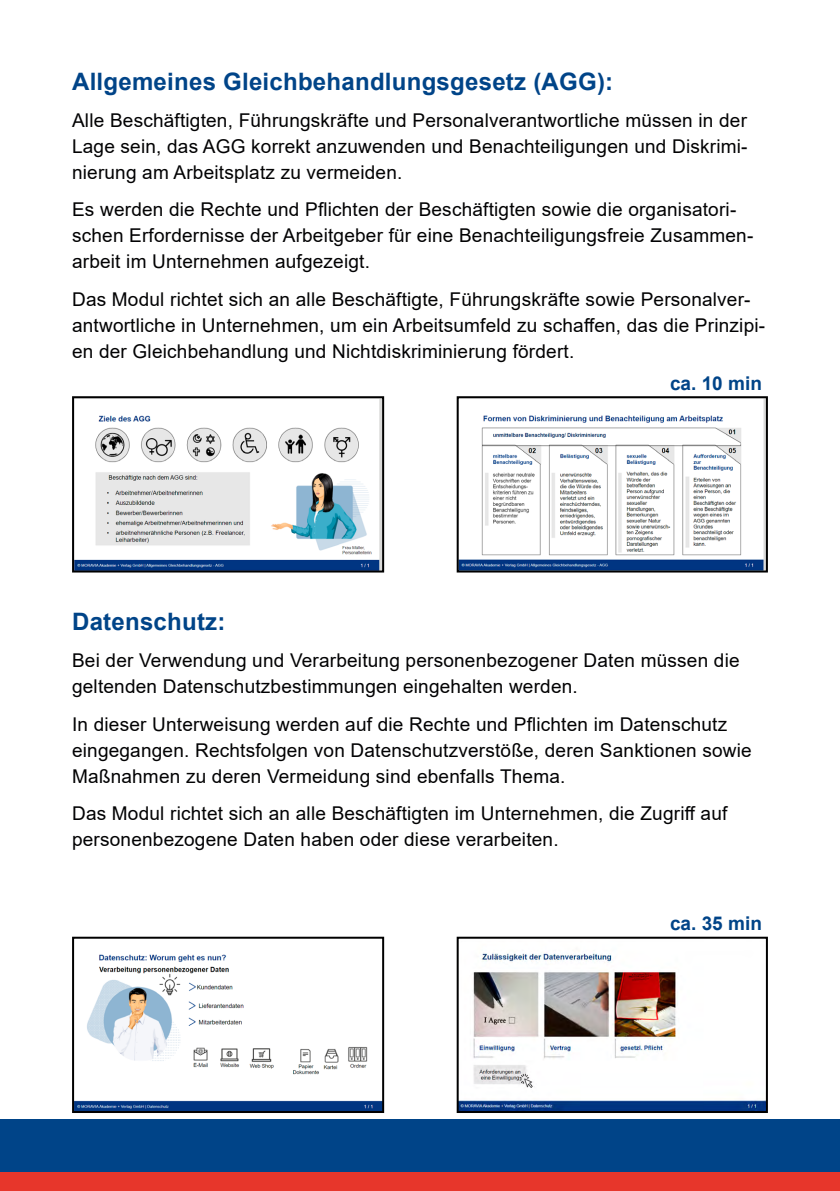
<style>
.page{position:relative;width:840px;height:1191px;background:#fff}
.page>*{position:absolute;margin:0;border:0;box-sizing:border-box;transform-origin:0 0}
.t1{font:700 24px "Arial";letter-spacing:.01em;color:#048}
.t2{font:19px/26px "Arial";letter-spacing:.01em;color:#020203}
.t3{font:700 19px "Arial";color:#048}
</style>
<div class="page">
<div style="left:0;top:1119px;width:839px;height:53px;background:#048"></div>
<div style="left:0;top:1172px;width:839px;height:19px;background:#e7362b"></div>
<img style="left:75px;top:954px;width:306px;height:156px">
<div style="left:72px;top:936px;width:312px;height:177px;border:2px solid #000"></div>
<img style="left:75px;top:399px;width:306px;height:170px">
<div style="left:72px;top:396px;width:312px;height:176px;border:2px solid #000"></div>
<img style="left:459px;top:952px;width:305px;height:158px">
<div style="left:456px;top:936px;width:311px;height:177px;border:2px solid #000"></div>
<img style="left:459px;top:399px;width:305px;height:170px">
<div style="left:456px;top:396px;width:311px;height:176px;border:2px solid #000"></div>
<p class="t1" style="left:72px;top:64px;width:542px">Allgemeines Gleichbehandlungsgesetz (AGG):</p>
<p class="t2" style="left:72px;top:107px;width:676px;text-align:justify">Alle Beschäftigten, Führungskräfte und Personalverantwortliche müssen in der Lage sein, das AGG korrekt anzuwenden und Benachteiligungen und Diskrimi&shy;nierung am Arbeitsplatz zu vermeiden.</p>
<p class="t2" style="left:72px;top:196px;width:682px">Es werden die Rechte und Pflichten der Beschäftigten sowie die organisatori&shy;schen Erfordernisse der Arbeitgeber für eine Benachteiligungsfreie Zusammen&shy;arbeit im Unternehmen aufgezeigt.</p>
<p class="t2" style="left:72px;top:286px;width:694px">Das Modul richtet sich an alle Beschäftigte, Führungskräfte sowie Personalver&shy;antwortliche in Unternehmen, um ein Arbeitsumfeld zu schaffen, das die Prinzipi&shy;en der Gleichbehandlung und Nichtdiskriminierung fördert.</p>
<p class="t3" style="left:669px;top:369px;width:93px">ca. 10 min</p>
<p class="t1" style="left:72px;top:604px;width:155px">Datenschutz:</p>
<p class="t2" style="left:72px;top:647px;width:668px">Bei der Verwendung und Verarbeitung personenbezogener Daten müssen die geltenden Datenschutzbestimmungen eingehalten werden.</p>
<p class="t2" style="left:72px;top:711px;width:681px">In dieser Unterweisung werden auf die Rechte und Pflichten im Datenschutz eingegangen. Rechtsfolgen von Datenschutzverstöße, deren Sanktionen sowie<br>Maßnahmen zu deren Vermeidung sind ebenfalls Thema.</p>
<p class="t2" style="left:72px;top:800px;width:656px">Das Modul richtet sich an alle Beschäftigten im Unternehmen, die Zugriff auf personenbezogene Daten haben oder diese verarbeiten.</p>
<p class="t3" style="left:669px;top:910px;width:93px">ca. 35 min</p>
</div>
